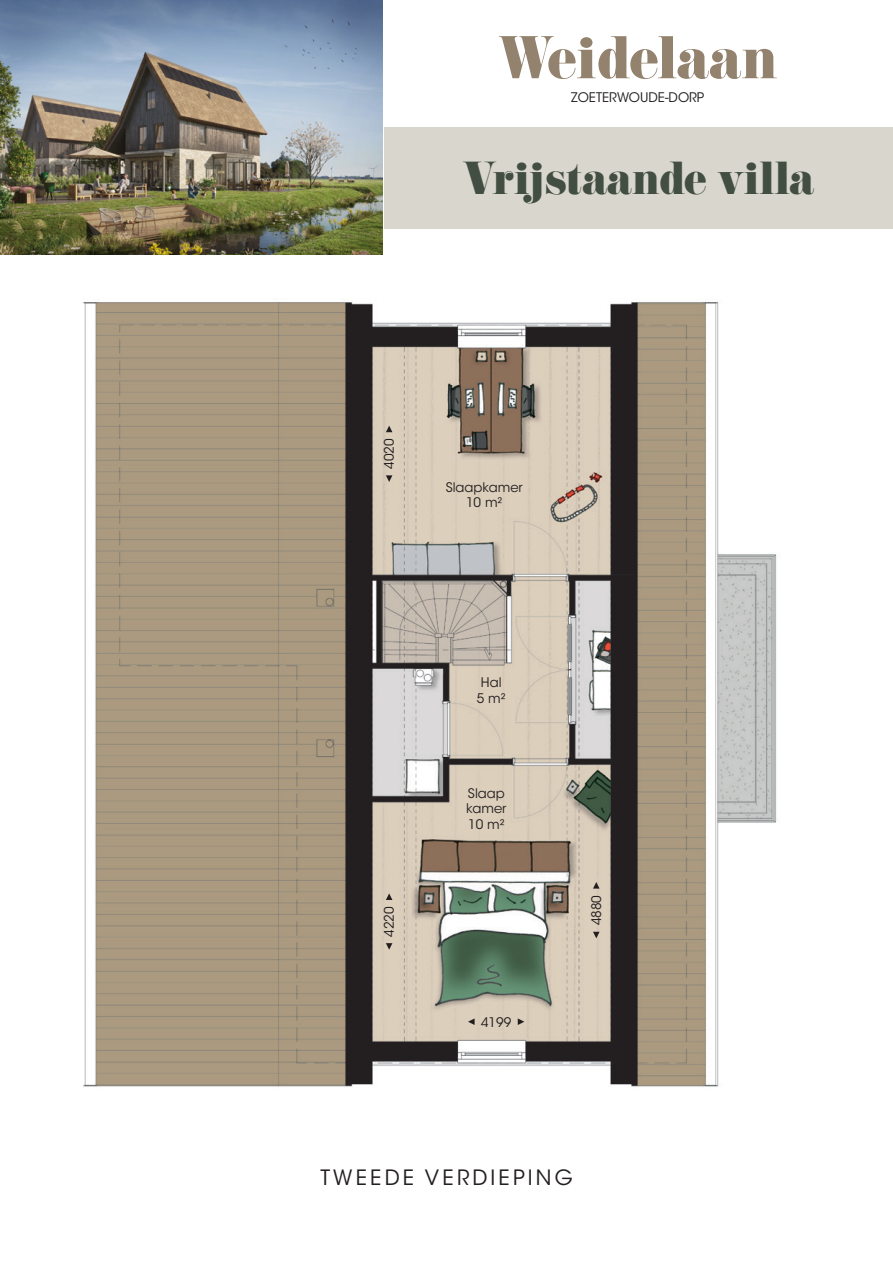
<style>
.page{position:relative;width:893px;height:1263px;background:#fff}
.page>*{position:absolute;margin:0;border:0;box-sizing:border-box;transform-origin:0 0}
.t1{font:52.65px "Eloquent JF Pro";color:#93826d}
.t2{font:40.5px "Eloquent JF Pro";color:#424e41}
.t3{font:21px "ITC Avant Garde Std";letter-spacing:.15em;color:#231f20}
.t4{font:13.2px "ITC Avant Garde Std";color:#231f20}
</style>
<div class="page">
<img style="left:83px;top:302px;width:694px;height:785px">
<svg style="left:468px;top:1018px;width:7px;height:7px"></svg>
<svg style="left:518px;top:1018px;width:6px;height:7px"></svg>
<svg style="left:386px;top:943px;width:6px;height:7px"></svg>
<svg style="left:386px;top:893px;width:6px;height:7px"></svg>
<svg style="left:386px;top:475px;width:6px;height:7px"></svg>
<svg style="left:386px;top:426px;width:6px;height:6px"></svg>
<svg style="left:593px;top:932px;width:7px;height:6px"></svg>
<svg style="left:593px;top:882px;width:7px;height:7px"></svg>
<img style="left:0;top:0;width:383px;height:255px">
<div style="left:385px;top:127px;width:508px;height:102px;background:#d9d7cd"></div>
<h1 class="t1" style="left:498px;top:29px;width:280px">Weidelaan</h1>
<p class="t4" style="left:571px;top:90px;width:134px">ZOETERWOUDE-DORP</p>
<h2 class="t2" style="left:463px;top:156px;width:353px">Vrijstaande villa</h2>
<p class="t4" style="left:381px;top:469px;width:32px;rotate:-90deg">4020</p>
<p class="t4" style="left:446px;top:479px;width:79px">Slaapkamer</p>
<p class="t4" style="left:466px;top:495px;width:38px">10 m²</p>
<p class="t4" style="left:381px;top:937px;width:32px;rotate:-90deg">4220</p>
<p class="t4" style="left:481px;top:674px;width:22px">Hal</p>
<p class="t4" style="left:477px;top:690px;width:30px">5 m²</p>
<p class="t4" style="left:468px;top:785px;width:38px">Slaap</p>
<p class="t4" style="left:466px;top:800px;width:42px">kamer</p>
<p class="t4" style="left:468px;top:816px;width:38px">10 m²</p>
<p class="t4" style="left:481px;top:1014px;width:32px">4199</p>
<p class="t4" style="left:588px;top:925px;width:32px;rotate:-90deg">4880</p>
<p class="t3" style="left:320px;top:1165px;width:254px">TWEEDE VERDIEPING</p>
</div>
